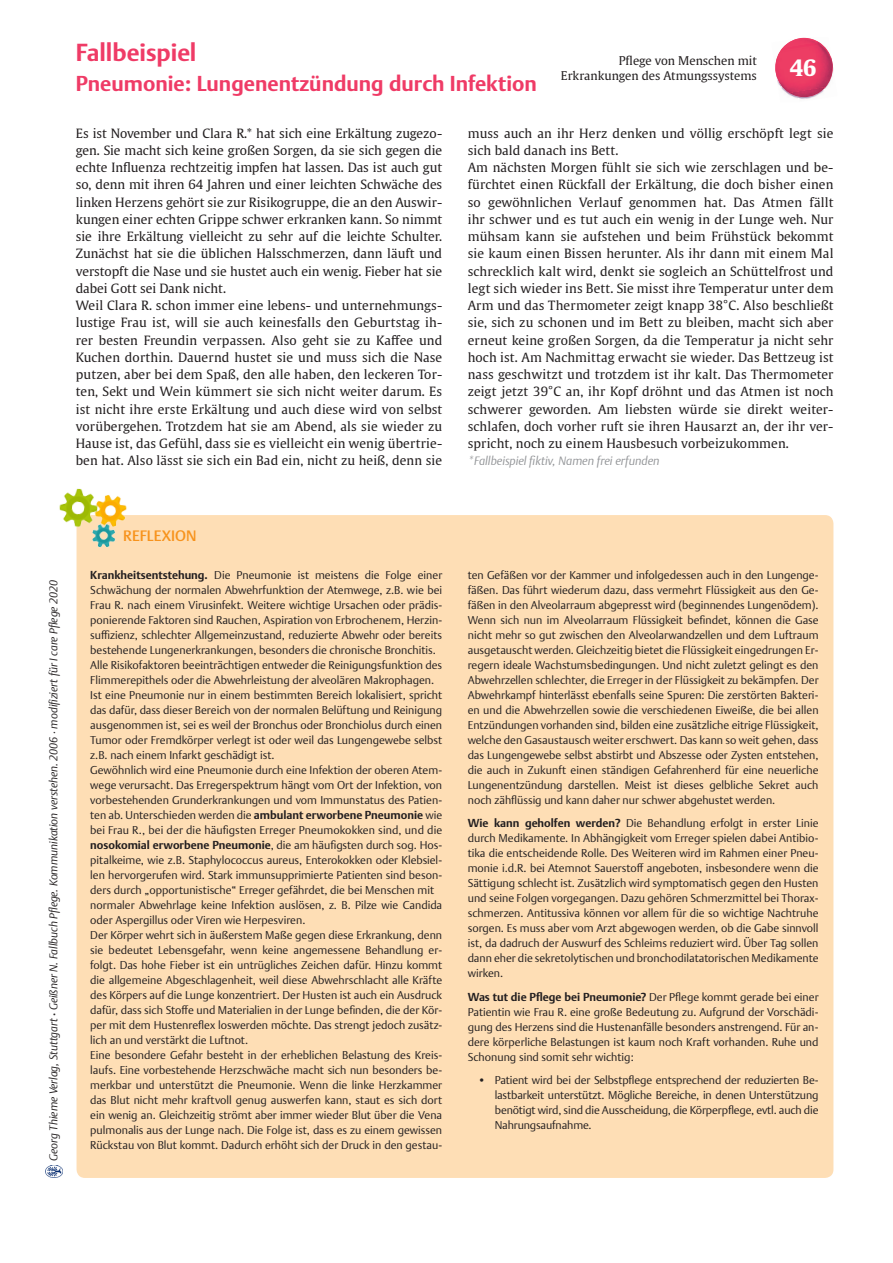
<style>
.page{position:relative;width:893px;height:1263px;background:#fff}
.page>*{position:absolute;margin:0;border:0;box-sizing:border-box;transform-origin:0 0}
.Ü1{font:700 24px "Thieme Argo 2011";color:#ef3b66}
.t1{font:700 22.5px "Thieme Gulliver 2011";color:#fff}
.Ü1-2{font:700 21px "Thieme Argo 2011";color:#ef3b66}
.ÜberschriftKästen{font:500 15px "Thieme Argo 2011";color:#f7931d}
.Fließtext_mit_Einzug{font:12.75px/17.2px "Thieme Gulliver 2011";letter-spacing:.01em;color:#231f20;text-align:justify}
.Fließtext{font:12.75px/17.2px "Thieme Gulliver 2011";color:#231f20;text-align:justify}
.Kapitel{font:12px "Thieme Gulliver 2011";color:#231f20}
.Fließtext_mit_Einzug-2{font:italic 300 12px "Thieme Argo 2011";color:#939598}
.Fließtext_Infobox{font:300 11.25px/15px "Thieme Argo 2011";color:#231f20;text-align:justify}
.t2{font:italic 300 11.25px "Thieme Argo 2011";color:#231f20}
.s1{font-weight:500;font-style:normal}
.s2{font-weight:700}
</style>
<div class="page">
<img style="left:46px;top:1165px;width:17px;height:12px">
<div style="left:77px;top:515px;width:756px;height:663px;background:#fedeb5;border-radius:9px"></div>
<img style="left:59px;top:488px;width:68px;height:75px">
<img style="left:787px;top:93px;width:26px;height:6px">
<img style="left:775px;top:42px;width:58px;height:51px">
<img style="left:789px;top:87px;width:37px;height:10px">
<img style="left:782px;top:38px;width:37px;height:10px">
<p class="Ü1" style="left:76px;top:37px;width:122px">Fallbeispiel</p>
<p class="Ü1-2" style="left:76px;top:70px;width:462px">Pneumonie: Lungenentzündung durch Infektion</p>
<p class="Fließtext_mit_Einzug" style="left:468px;top:124px;width:367px">muss auch an ihr Herz denken und völlig erschöpft legt sie sich bald danach ins Bett.</p>
<p class="Fließtext_mit_Einzug" style="left:468px;top:158px;width:367px">Am nächsten Morgen fühlt sie sich wie zerschlagen und be&shy;fürchtet einen Rückfall der Erkältung, die doch bisher einen so gewöhnlichen Verlauf genommen hat. Das Atmen fällt ihr schwer und es tut auch ein wenig in der Lunge weh. Nur mühsam kann sie aufstehen und beim Frühstück bekommt sie kaum einen Bissen herunter. Als ihr dann mit einem Mal schrecklich kalt wird, denkt sie sogleich an Schüttelfrost und legt sich wieder ins Bett. Sie misst ihre Temperatur unter dem Arm und das Thermometer zeigt knapp 38°C. Also beschließt sie, sich zu schonen und im Bett zu bleiben, macht sich aber erneut keine großen Sorgen, da die Temperatur ja nicht sehr hoch ist. Am Nachmittag erwacht sie wieder. Das Bettzeug ist nass geschwitzt und trotzdem ist ihr kalt. Das Thermometer zeigt jetzt 39°C an, ihr Kopf dröhnt und das Atmen ist noch schwerer geworden. Am liebsten würde sie direkt weiter&shy;schlafen, doch vorher ruft sie ihren Hausarzt an, der ihr ver&shy;spricht, noch zu einem Hausbesuch vorbeizukommen.</p>
<p class="Fließtext_mit_Einzug-2" style="left:468px;top:453px;width:193px">*Fallbeispiel fiktiv, Namen frei erfunden</p>
<p class="Kapitel" style="left:619px;top:52px;width:140px">Pflege von Menschen mit</p>
<p class="Kapitel" style="left:561px;top:66px;width:197px">Erkrankungen des Atmungssystems</p>
<p class="t1" style="left:790px;top:50px;width:28px">46</p>
<p class="Fließtext" style="left:76px;top:124px;width:368px">Es ist November und Clara R.* hat sich eine Erkältung zugezo&shy;gen. Sie macht sich keine großen Sorgen, da sie sich gegen die echte Influenza rechtzeitig impfen hat lassen. Das ist auch gut so, denn mit ihren 64 Jahren und einer leichten Schwäche des linken Herzens gehört sie zur Risikogruppe, die an den Auswir&shy;kungen einer echten Grippe schwer erkranken kann. So nimmt sie ihre Erkältung vielleicht zu sehr auf die leichte Schulter.<br>Zunächst hat sie die üblichen Halsschmerzen, dann läuft und verstopft die Nase und sie hustet auch ein wenig. Fieber hat sie dabei Gott sei Dank nicht.</p>
<p class="Fließtext_mit_Einzug" style="left:76px;top:296px;width:368px">Weil Clara R. schon immer eine lebens- und unternehmungs&shy;lustige Frau ist, will sie auch keinesfalls den Geburtstag ih&shy;rer besten Freundin verpassen. Also geht sie zu Kaffee und Kuchen dorthin. Dauernd hustet sie und muss sich die Nase putzen, aber bei dem Spaß, den alle haben, den leckeren Tor&shy;ten, Sekt und Wein kümmert sie sich nicht weiter darum. Es ist nicht ihre erste Erkältung und auch diese wird von selbst vorübergehen. Trotzdem hat sie am Abend, als sie wieder zu Hause ist, das Gefühl, dass sie es vielleicht ein wenig übertrie&shy;ben hat. Also lässt sie sich ein Bad ein, nicht zu heiß, denn sie</p>
<p class="t2" style="left:46px;top:1161px;width:582px;rotate:-90deg">Georg Thieme Verlag, Stuttgart <span class="s1">·</span> Geißner N. Fallbuch Pflege. Kommunikation verstehen. 2006 · modifiziert für I care Pflege 2020</p>
<p class="ÜberschriftKästen" style="left:123px;top:526px;width:75px">REFLEXION</p>
<p class="Fließtext_Infobox" style="left:90px;top:567px;width:353px"><span class="s2">Krankheitsentstehung.</span> Die Pneumonie ist meistens die Folge einer Schwächung der normalen Abwehrfunktion der Atemwege, z.B. wie bei Frau R. nach einem Virusinfekt. Weitere wichtige Ursachen oder prädis&shy;ponierende Faktoren sind Rauchen, Aspiration von Erbrochenem, Herzin&shy;suffizienz, schlechter Allgemeinzustand, reduzierte Abwehr oder bereits bestehende Lungenerkrankungen, besonders die chronische Bronchitis.</p>
<p class="Fließtext_Infobox" style="left:90px;top:657px;width:353px">Alle Risikofaktoren beeinträchtigen entweder die Reinigungsfunktion des<br>Flimmerepithels oder die Abwehrleistung der alveolären Makrophagen.</p>
<p class="Fließtext_Infobox" style="left:90px;top:687px;width:353px">Ist eine Pneumonie nur in einem bestimmten Bereich lokalisiert, spricht das dafür, dass dieser Bereich von der normalen Belüftung und Reinigung ausgenommen ist, sei es weil der Bronchus oder Bronchiolus durch einen Tumor oder Fremdkörper verlegt ist oder weil das Lungengewebe selbst z.B. nach einem Infarkt geschädigt ist.</p>
<p class="Fließtext_Infobox" style="left:90px;top:762px;width:353px">Gewöhnlich wird eine Pneumonie durch eine Infektion der oberen Atem&shy;wege verursacht. Das Erregerspektrum hängt vom Ort der Infektion, von vorbestehenden Grunderkrankungen und vom Immunstatus des Patien&shy;ten ab. Unterschieden werden die <span class="s2">ambulant erworbene Pneumonie</span> wie bei Frau R., bei der die häufigsten Erreger Pneumokokken sind, und die <span class="s2">nosokomial erworbene Pneumonie</span>, die am häufigsten durch sog. Hos&shy;pitalkeime, wie z.B. Staphylococcus aureus, Enterokokken oder Klebsiel&shy;len hervorgerufen wird. Stark immunsupprimierte Patienten sind beson&shy;ders durch „opportunistische“ Erreger gefährdet, die bei Menschen mit</p>
<p class="Fließtext_Infobox" style="left:90px;top:897px;width:353px">normaler Abwehrlage keine Infektion auslösen, z. B. Pilze wie Candida oder Aspergillus oder Viren wie Herpesviren.</p>
<p class="Fließtext_Infobox" style="left:90px;top:927px;width:353px">Der Körper wehrt sich in äußerstem Maße gegen diese Erkrankung, denn sie bedeutet Lebensgefahr, wenn keine angemessene Behandlung er&shy;folgt. Das hohe Fieber ist ein untrügliches Zeichen dafür. Hinzu kommt die allgemeine Abgeschlagenheit, weil diese Abwehrschlacht alle Kräfte des Körpers auf die Lunge konzentriert. Der Husten ist auch ein Ausdruck dafür, dass sich Stoffe und Materialien in der Lunge befinden, die der Kör&shy;per mit dem Hustenreflex loswerden möchte. Das strengt jedoch zusätz&shy;lich an und verstärkt die Luftnot.</p>
<p class="Fließtext_Infobox" style="left:90px;top:1047px;width:353px">Eine besondere Gefahr besteht in der erheblichen Belastung des Kreis&shy;laufs. Eine vorbestehende Herzschwäche macht sich nun besonders be&shy;merkbar und unterstützt die Pneumonie. Wenn die linke Herzkammer das Blut nicht mehr kraftvoll genug auswerfen kann, staut es sich dort ein wenig an. Gleichzeitig strömt aber immer wieder Blut über die Vena pulmonalis aus der Lunge nach. Die Folge ist, dass es zu einem gewissen Rückstau von Blut kommt. Dadurch erhöht sich der Druck in den gestau-</p>
<p class="Fließtext_Infobox" style="left:468px;top:567px;width:352px">ten Gefäßen vor der Kammer und infolgedessen auch in den Lungenge&shy;fäßen. Das führt wiederum dazu, dass vermehrt Flüssigkeit aus den Ge&shy;fäßen in den Alveolarraum abgepresst wird (beginnendes Lungenödem).<br>Wenn sich nun im Alveolarraum Flüssigkeit befindet, können die Gase nicht mehr so gut zwischen den Alveolarwandzellen und dem Luftraum ausgetauscht werden. Gleichzeitig bietet die Flüssigkeit eingedrungen Er&shy;regern ideale Wachstumsbedingungen. Und nicht zuletzt gelingt es den Abwehrzellen schlechter, die Erreger in der Flüssigkeit zu bekämpfen. Der Abwehrkampf hinterlässt ebenfalls seine Spuren: Die zerstörten Bakteri&shy;en und die Abwehrzellen sowie die verschiedenen Eiweiße, die bei allen Entzündungen vorhanden sind, bilden eine zusätzliche eitrige Flüssigkeit, welche den Gasaustausch weiter erschwert. Das kann so weit gehen, dass das Lungengewebe selbst abstirbt und Abszesse oder Zysten entstehen, die auch in Zukunft einen ständigen Gefahrenherd für eine neuerliche Lungenentzündung darstellen. Meist ist dieses gelbliche Sekret auch noch zähflüssig und kann daher nur schwer abgehustet werden.</p>
<p class="Fließtext_Infobox" style="left:468px;top:815px;width:352px"><span class="s2">Wie kann geholfen werden?</span> Die Behandlung erfolgt in erster Linie durch Medikamente. In Abhängigkeit vom Erreger spielen dabei Antibio&shy;tika die entscheidende Rolle. Des Weiteren wird im Rahmen einer Pneu&shy;monie i.d.R. bei Atemnot Sauerstoff angeboten, insbesondere wenn die Sättigung schlecht ist. Zusätzlich wird symptomatisch gegen den Husten und seine Folgen vorgegangen. Dazu gehören Schmerzmittel bei Thorax&shy;schmerzen. Antitussiva können vor allem für die so wichtige Nachtruhe sorgen. Es muss aber vom Arzt abgewogen werden, ob die Gabe sinnvoll ist, da dadruch der Auswurf des Schleims reduziert wird. Über Tag sollen dann eher die sekretolytischen und bronchodilatatorischen Medikamente wirken.</p>
<p class="Fließtext_Infobox" style="left:468px;top:989px;width:352px"><span class="s2">Was tut die Pflege bei Pneumonie?</span> Der Pflege kommt gerade bei einer Patientin wie Frau R. eine große Bedeutung zu. Aufgrund der Vorschädi&shy;gung des Herzens sind die Hustenanfälle besonders anstrengend. Für an&shy;dere körperliche Belastungen ist kaum noch Kraft vorhanden. Ruhe und Schonung sind somit sehr wichtig:</p>
<p class="Fließtext_Infobox" style="left:495px;top:1072px;width:325px;text-indent:-17px">• Patient wird bei der Selbstpflege entsprechend der reduzierten Be&shy;lastbarkeit unterstützt. Mögliche Bereiche, in denen Unterstützung benötigt wird, sind die Ausscheidung, die Körperpflege, evtl. auch die Nahrungsaufnahme.</p>
</div>
